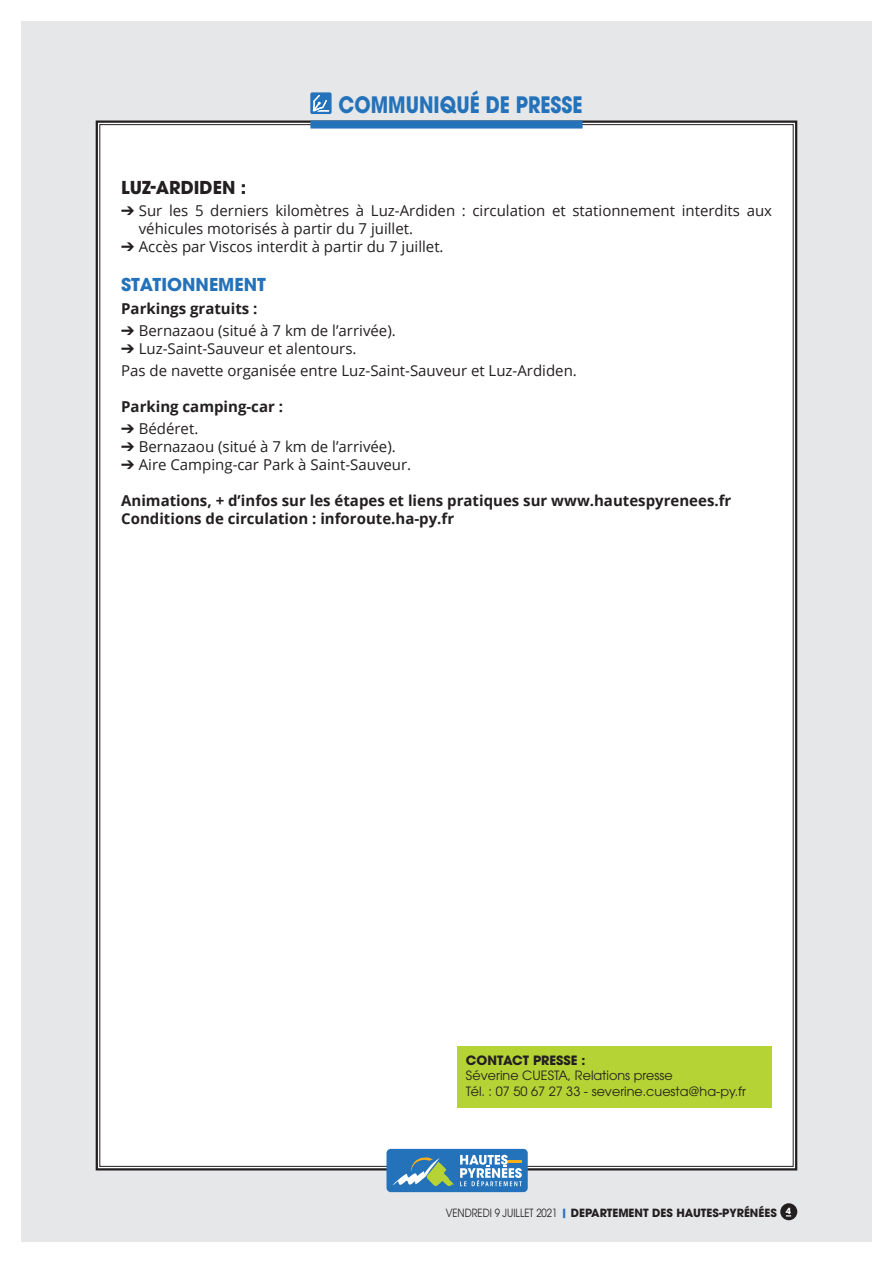
<style>
.page{position:relative;width:893px;height:1263px;background:#fff}
.page>*{position:absolute;margin:0;border:0;box-sizing:border-box;transform-origin:0 0}
.t1{font:700 22.5px "ITC Avant Garde Pro";color:#2472ba;scale:.85 1}
.t2{font:700 17.7px "ITC Avant Garde Pro";color:#2472ba}
.t3{font:700 17.7px "ITC Avant Garde Pro";color:#231f20}
.t4{font:15px/18px "Open Sans";color:#231f20}
.t5{font:700 15px/18px "Open Sans";color:#231f20}
.t6{font:12.75px/15.3px "ITC Avant Garde Pro";color:#231f20}
.t7{font:700 12.75px "ITC Avant Garde Pro";color:#231f20}
.t8{font:700 11.25px "ITC Avant Garde Pro";color:#231f20}
.s1{font-weight:400}
.s2{color:#2472ba}
</style>
<div class="page">
<div style="left:21px;top:21px;width:851px;height:1221px;background:#e6e7e9"></div>
<div style="left:95px;top:120px;width:703px;height:1051px;background:#fff"></div>
<div style="left:310px;top:120px;width:273px;height:9px;background:#2472ba"></div>
<div style="left:310px;top:92px;width:22px;height:22px;border:2px solid #2472ba"></div>
<svg style="left:313px;top:95px;width:16px;height:17px"></svg>
<div style="left:780px;top:1203px;width:17px;height:17px;background:#231f20;border-radius:50%"></div>
<div style="left:386px;top:1149px;width:142px;height:43px;background:#2472ba;border-radius:4px"></div>
<svg style="left:460px;top:1155px;width:62px;height:31px"></svg>
<svg style="left:392px;top:1157px;width:62px;height:29px"></svg>
<div style="left:457px;top:1046px;width:315px;height:62px;background:#b5d334"></div>
<h1 class="t1" style="left:339px;top:89px;width:289px">COMMUNIQUÉ DE PRESSE</h1>
<p class="t3" style="left:121px;top:175px;width:127px">LUZ-ARDIDEN :</p>
<p class="t4" style="left:139px;top:201px;width:635px;text-indent:-18px">➔ Sur les 5 derniers kilomètres à Luz-Ardiden : circulation et stationnement interdits aux véhicules motorisés à partir du 7 juillet.</p>
<p class="t4" style="left:121px;top:237px;width:324px">➔ Accès par Viscos interdit à partir du 7 juillet.</p>
<p class="t2" style="left:121px;top:273px;width:146px">STATIONNEMENT</p>
<p class="t5" style="left:121px;top:299px;width:138px">Parkings gratuits :</p>
<p class="t4" style="left:121px;top:321px;width:276px">➔ Bernazaou (situé à 7 km de l’arrivée).</p>
<p class="t4" style="left:121px;top:337px;width:457px;line-height:22.2px">➔ Luz-Saint-Sauveur et alentours.<br>Pas de navette organisée entre Luz-Saint-Sauveur et Luz-Ardiden.</p>
<p class="t5" style="left:121px;top:397px;width:163px">Parking camping-car :</p>
<p class="t4" style="left:121px;top:419px;width:79px">➔ Bédéret.</p>
<p class="t4" style="left:121px;top:437px;width:276px">➔ Bernazaou (situé à 7 km de l’arrivée).</p>
<p class="t4" style="left:121px;top:455px;width:292px">➔ Aire Camping-car Park à Saint-Sauveur.</p>
<p class="t5" style="left:121px;top:491px;width:612px">Animations, + d’infos sur les étapes et liens pratiques sur www.hautespyrenees.fr<br>Conditions de circulation : inforoute.ha-py.fr</p>
<p class="t7" style="left:466px;top:1052px;width:121px">CONTACT PRESSE :</p>
<p class="t6" style="left:466px;top:1068px;width:282px">Séverine CUESTA, Relations presse<br>Tél. : 07 50 67 27 33 - severine.cuesta@ha-py.fr</p>
<p class="t8" style="left:446px;top:1205px;width:347px"><span class="s1">VENDREDI 9 JUILLET 2021</span> <span class="s2">|</span> DEPARTEMENT DES HAUTES-PYRÉNÉES <sup>4</sup></p>
</div>
